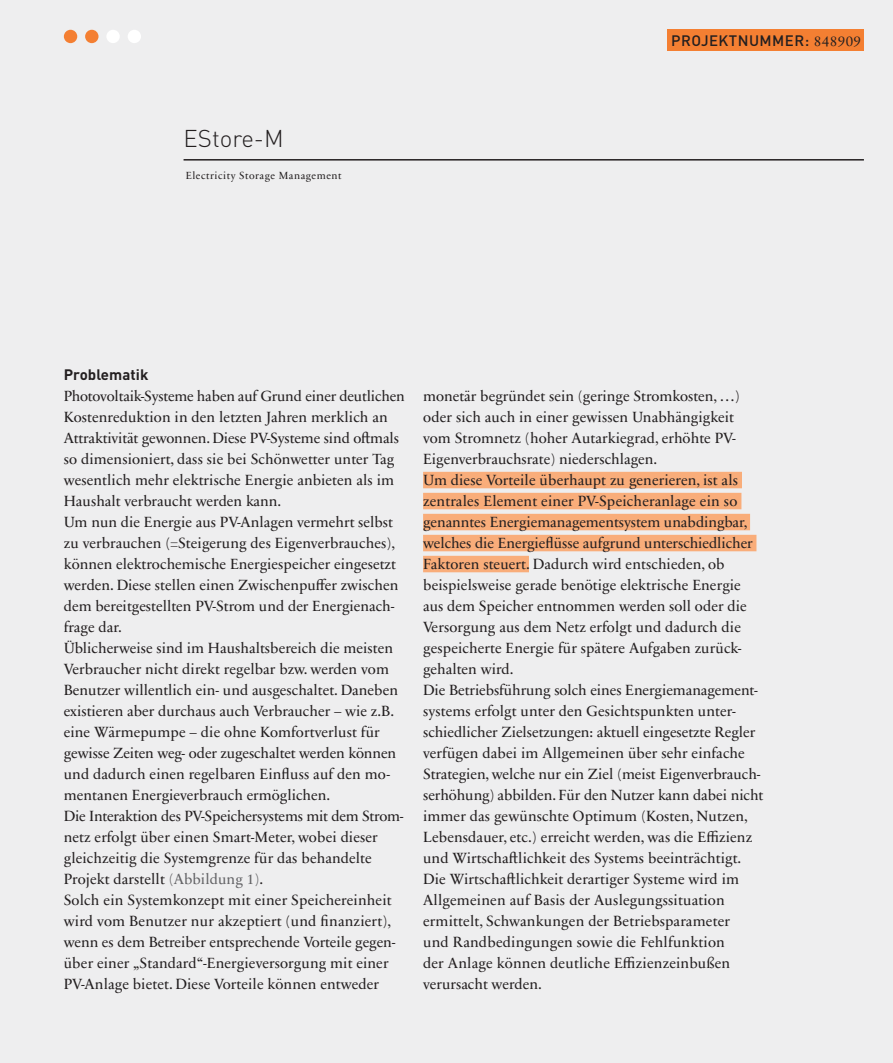
<style>
.page{position:relative;width:893px;height:1063px;background:#eeeeef}
.page>*{position:absolute;margin:0;border:0;box-sizing:border-box;transform-origin:0 0}
.Überschrift_1{font:300 24px "DIN";color:#231f20}
.Lauftext{font:15px/21px "Sabon Next LT Pro";letter-spacing:.005em;color:#231f20}
.Lauftext-2{font:15px "Sabon Next LT Pro";letter-spacing:-.015em;color:#231f20}
.Projektnummer{font:500 15px "DIN";letter-spacing:.03em;color:#231f20}
.Überschrift_2{font:700 15px "DIN";letter-spacing:.005em;color:#231f20}
.Lauftext-3{font:14.85px "Sabon Next LT Pro";letter-spacing:-.01em;color:#231f20}
.t1{font:10.5px "Sabon Next LT Pro";letter-spacing:.05em;color:#231f20}
.s1{font-family:"Sabon Next LT Pro Display";font-weight:400}
.s2{color:#636366}
</style>
<div class="page">
<div style="left:667px;top:30px;width:197px;height:21px;background:#f47f32"></div>
<hr style="left:184px;top:159px;width:680px;height:2px;background:#231f20">
<div style="left:423px;top:472px;width:319px;height:16px;background:#f9ad7a"></div>
<div style="left:423px;top:493px;width:318px;height:16px;background:#f9ad7a"></div>
<div style="left:423px;top:514px;width:327px;height:16px;background:#f9ad7a"></div>
<div style="left:423px;top:535px;width:333px;height:16px;background:#f9ad7a"></div>
<div style="left:423px;top:556px;width:106px;height:16px;background:#f9ad7a"></div>
<div style="left:64px;top:30px;width:13px;height:13px;background:#f47f32;border-radius:50%"></div>
<div style="left:85px;top:30px;width:14px;height:13px;background:#f47f32;border-radius:50%"></div>
<div style="left:106px;top:30px;width:14px;height:13px;background:#fff;border-radius:50%"></div>
<div style="left:128px;top:30px;width:13px;height:13px;background:#fff;border-radius:50%"></div>
<p class="Überschrift_1" style="left:184px;top:123px;width:102px">EStore-M</p>
<p class="t1" style="left:186px;top:167px;width:157px">Electricity Storage Management</p>
<p class="Projektnummer" style="left:671px;top:31px;width:191px">PROJEKTNUMMER: <span class="s1">848909</span></p>
<p class="Überschrift_2" style="left:64px;top:364px;width:86px">Problematik</p>
<p class="Lauftext-3" style="left:64px;top:384px;width:342px">Photovoltaik-Systeme haben auf Grund einer deutlichen</p>
<p class="Lauftext" style="left:64px;top:405px;width:337px">Kostenreduktion in den letzten Jahren merklich an Attraktivität gewonnen. Diese PV-Systeme sind oftmals so dimensioniert, dass sie bei Schönwetter unter Tag wesentlich mehr elektrische Energie anbieten als im Haushalt verbraucht werden kann.</p>
<p class="Lauftext" style="left:64px;top:510px;width:336px">Um nun die Energie aus PV-Anlagen vermehrt selbst zu verbrauchen (=Steigerung des Eigenverbrauches), können elektrochemische Energiespeicher eingesetzt werden. Diese stellen einen Zwischenpuffer zwischen dem bereitgestellten PV-Strom und der Energienach&shy;frage dar.</p>
<p class="Lauftext" style="left:64px;top:636px;width:336px">Üblicherweise sind im Haushaltsbereich die meisten Verbraucher nicht direkt regelbar bzw. werden vom Benutzer willentlich ein- und ausgeschaltet. Daneben existieren aber durchaus auch Verbraucher – wie z.B. eine Wärmepumpe – die ohne Komfortverlust für gewisse Zeiten weg- oder zugeschaltet werden können</p>
<p class="Lauftext" style="left:64px;top:762px;width:328px">und dadurch einen regelbaren Einfluss auf den mo&shy;mentanen Energieverbrauch ermöglichen.</p>
<p class="Lauftext-2" style="left:64px;top:804px;width:341px">Die Interaktion des PV-Speichersystems mit dem Strom-</p>
<p class="Lauftext" style="left:64px;top:825px;width:315px">netz erfolgt über einen Smart-Meter, wobei dieser gleichzeitig die Systemgrenze für das behandelte</p>
<p class="Lauftext" style="left:64px;top:867px;width:201px">Projekt darstellt <span class="s2">(Abbildung 1)</span>.</p>
<p class="Lauftext" style="left:64px;top:888px;width:329px">Solch ein Systemkonzept mit einer Speichereinheit wird vom Benutzer nur akzeptiert (und finanziert),</p>
<p class="Lauftext" style="left:64px;top:930px;width:333px">wenn es dem Betreiber entsprechende Vorteile gegen&shy;über einer „Standard“-Energieversorgung mit einer<br>PV-Anlage bietet. Diese Vorteile können entweder</p>
<p class="Lauftext" style="left:423px;top:384px;width:318px">monetär begründet sein (geringe Stromkosten, …) oder sich auch in einer gewissen Unabhängigkeit</p>
<p class="Lauftext" style="left:423px;top:426px;width:314px">vom Stromnetz (hoher Autarkiegrad, erhöhte PV-</p>
<p class="Lauftext" style="left:423px;top:447px;width:236px">Eigenverbrauchsrate) niederschlagen.</p>
<p class="Lauftext" style="left:423px;top:468px;width:331px">Um diese Vorteile überhaupt zu generieren, ist als zentrales Element einer PV-Speicheranlage ein so genanntes Energiemanagementsystem unabdingbar, welches die Energieflüsse aufgrund unterschiedlicher</p>
<p class="Lauftext" style="left:423px;top:552px;width:325px">Faktoren steuert. Dadurch wird entschieden, ob beispielsweise gerade benötige elektrische Energie aus dem Speicher entnommen werden soll oder die Versorgung aus dem Netz erfolgt und dadurch die gespeicherte Energie für spätere Aufgaben zurück&shy;gehalten wird.</p>
<p class="Lauftext" style="left:423px;top:678px;width:342px">Die Betriebsführung solch eines Energiemanagement&shy;systems erfolgt unter den Gesichtspunkten unter&shy;schiedlicher Zielsetzungen: aktuell eingesetzte Regler verfügen dabei im Allgemeinen über sehr einfache Strategien, welche nur ein Ziel (meist Eigenverbrauch&shy;serhöhung) abbilden. Für den Nutzer kann dabei nicht immer das gewünschte Optimum (Kosten, Nutzen, Lebensdauer, etc.) erreicht werden, was die Effizienz und Wirtschaftlichkeit des Systems beeinträchtigt.<br>Die Wirtschaftlichkeit derartiger Systeme wird im Allgemeinen auf Basis der Auslegungssituation</p>
<p class="Lauftext" style="left:423px;top:909px;width:308px">ermittelt, Schwankungen der Betriebsparameter</p>
<p class="Lauftext" style="left:423px;top:930px;width:303px">und Randbedingungen sowie die Fehlfunktion</p>
<p class="Lauftext" style="left:423px;top:951px;width:309px">der Anlage können deutliche Effizienzeinbußen</p>
<p class="Lauftext" style="left:423px;top:972px;width:120px">verursacht werden.</p>
</div>
